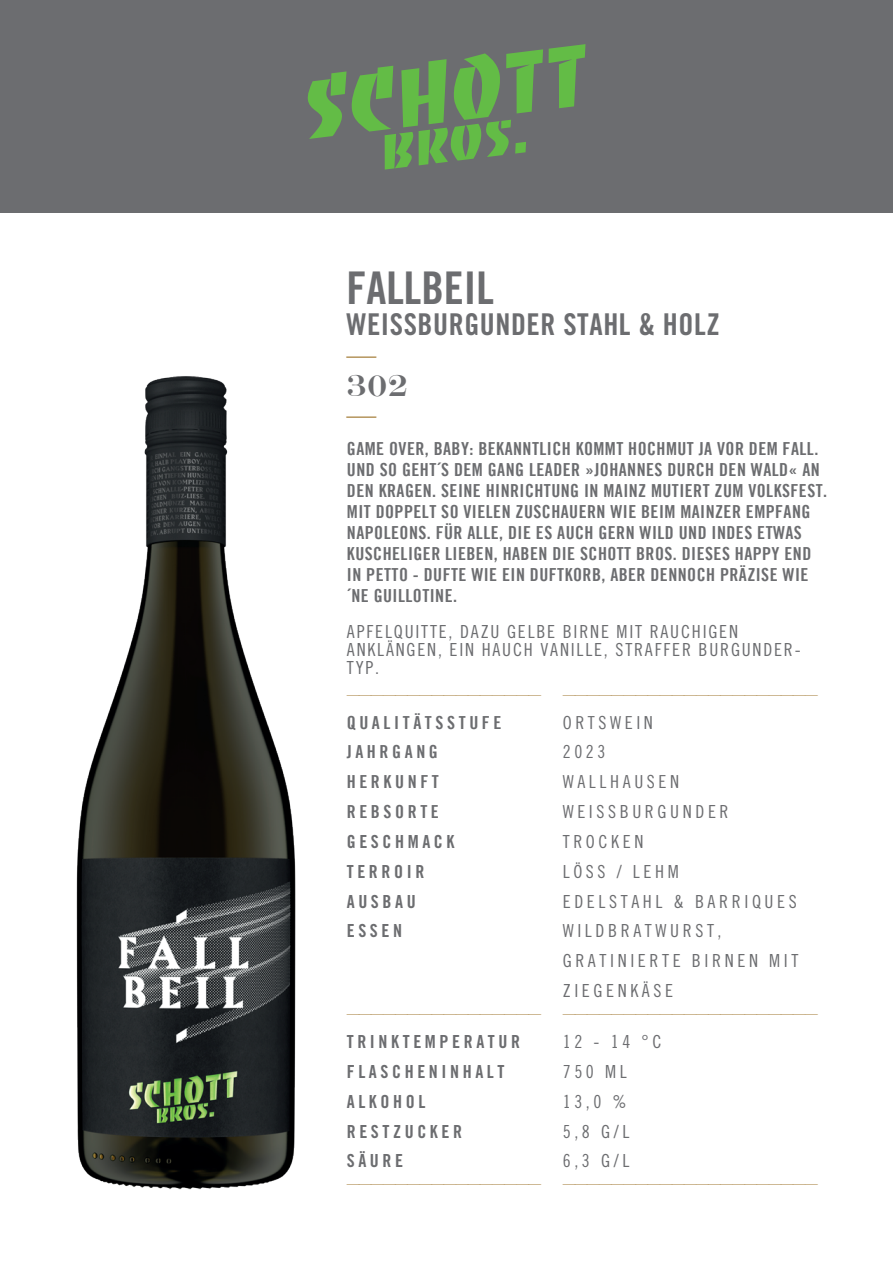
<style>
.page{position:relative;width:893px;height:1263px;background:#fff}
.page>*{position:absolute;margin:0;border:0;box-sizing:border-box;transform-origin:0 0}
.t1{font:45px "Trade Gothic Bold Cond Twenty";color:#6c6d70}
.t2{font:30px "Trade Gothic Bold Cond Twenty";letter-spacing:.02em;color:#6c6d70}
.t3{font:30px "Engravers";color:#6c6d70}
.t4{font:30px "Trade Gothic LT Std Cn 18";color:#b29158}
.t5{font:18px/21px "Trade Gothic Bold Cond Twenty";letter-spacing:.025em;color:#6c6d70}
.t6{font:18px/29.8px "Trade Gothic LT Std Cn 18";letter-spacing:.2em;color:#6c6d70}
.t7{font:18px "Trade Gothic Bold Cond Twenty";letter-spacing:.2em;color:#6c6d70}
.t8{font:18px/18px "Trade Gothic LT Std Cn 18";letter-spacing:.1em;color:#6c6d70}
.t9{font:18px "Trade Gothic LT Cond Eighteen";letter-spacing:.2em;color:#6c6d70}
.t10{font:12.75px "Trade Gothic LT Std Cn 18";color:#b29158}
</style>
<div class="page">
<div style="left:0;top:0;width:893px;height:213px;background:#6c6d70"></div>
<svg style="left:549px;top:44px;width:36px;height:64px"></svg>
<svg style="left:307px;top:49px;width:236px;height:121px"></svg>
<img style="left:76px;top:376px;width:220px;height:814px">
<h1 class="t1" style="left:346px;top:261px;width:149px">FALLBEIL</h1>
<h2 class="t2" style="left:346px;top:306px;width:375px">WEISSBURGUNDER STAHL &amp; HOLZ</h2>
<h2 class="t4" style="left:346px;top:336px;width:32px">—</h2>
<h2 class="t3" style="left:346px;top:368px;width:63px">302</h2>
<h2 class="t4" style="left:346px;top:396px;width:32px">—</h2>
<p class="t5" style="left:347px;top:438px;width:482px">GAME OVER, BABY: BEKANNTLICH KOMMT HOCHMUT JA VOR DEM FALL.<br>UND SO GEHT´S DEM GANG LEADER »JOHANNES DURCH DEN WALD« AN DEN KRAGEN. SEINE HINRICHTUNG IN MAINZ MUTIERT ZUM VOLKSFEST.<br>MIT DOPPELT SO VIELEN ZUSCHAUERN WIE BEIM MAINZER EMPFANG NAPOLEONS. FÜR ALLE, DIE ES AUCH GERN WILD UND INDES ETWAS KUSCHELIGER LIEBEN, HABEN DIE SCHOTT BROS. DIESES HAPPY END IN PETTO - DUFTE WIE EIN DUFTKORB, ABER DENNOCH PRÄZISE WIE ´NE GUILLOTINE.</p>
<p class="t8" style="left:347px;top:623px;width:455px">APFELQUITTE, DAZU GELBE BIRNE MIT RAUCHIGEN<br>ANKLÄNGEN, EIN HAUCH VANILLE, STRAFFER BURGUNDER-<br>TYP.</p>
<p class="t10" style="left:347px;top:686px;width:196px">————————————————</p>
<p class="t10" style="left:563px;top:686px;width:257px">—————————————————————</p>
<p class="t7" style="left:347px;top:711px;width:156px">QUALITÄTSSTUFE</p>
<p class="t9" style="left:563px;top:711px;width:92px">ORTSWEIN</p>
<p class="t7" style="left:347px;top:741px;width:93px">JAHRGANG</p>
<p class="t6" style="left:563px;top:737px;width:44px">2023</p>
<p class="t7" style="left:347px;top:771px;width:94px">HERKUNFT</p>
<p class="t9" style="left:563px;top:771px;width:118px">WALLHAUSEN</p>
<p class="t7" style="left:347px;top:801px;width:94px">REBSORTE</p>
<p class="t6" style="left:563px;top:796px;width:167px">WEISSBURGUNDER</p>
<p class="t7" style="left:347px;top:830px;width:109px">GESCHMACK</p>
<p class="t6" style="left:563px;top:826px;width:82px">TROCKEN</p>
<p class="t7" style="left:347px;top:860px;width:79px">TERROIR</p>
<p class="t6" style="left:563px;top:856px;width:118px">LÖSS / LEHM</p>
<p class="t5" style="left:347px;top:890px;width:71px">AUSBAU</p>
<p class="t6" style="left:563px;top:886px;width:236px">EDELSTAHL &amp; BARRIQUES</p>
<p class="t5" style="left:347px;top:920px;width:57px">ESSEN</p>
<p class="t6" style="left:563px;top:916px;width:237px">WILDBRATWURST,<br>GRATINIERTE BIRNEN MIT<br>ZIEGENKÄSE</p>
<p class="t10" style="left:347px;top:1006px;width:196px">————————————————</p>
<p class="t10" style="left:563px;top:1006px;width:257px">—————————————————————</p>
<p class="t7" style="left:347px;top:1031px;width:175px">TRINKTEMPERATUR</p>
<p class="t6" style="left:563px;top:1026px;width:100px">12 - 14 °C</p>
<p class="t7" style="left:347px;top:1060px;width:159px">FLASCHENINHALT</p>
<p class="t6" style="left:563px;top:1056px;width:65px">750 ML</p>
<p class="t7" style="left:347px;top:1090px;width:80px">ALKOHOL</p>
<p class="t6" style="left:563px;top:1086px;width:65px">13,0 %</p>
<p class="t7" style="left:347px;top:1120px;width:117px">RESTZUCKER</p>
<p class="t6" style="left:563px;top:1116px;width:68px">5,8 G/L</p>
<p class="t5" style="left:347px;top:1150px;width:58px">SÄURE</p>
<p class="t6" style="left:563px;top:1146px;width:68px">6,3 G/L</p>
<p class="t10" style="left:347px;top:1176px;width:196px">————————————————</p>
<p class="t10" style="left:563px;top:1176px;width:257px">—————————————————————</p>
</div>
